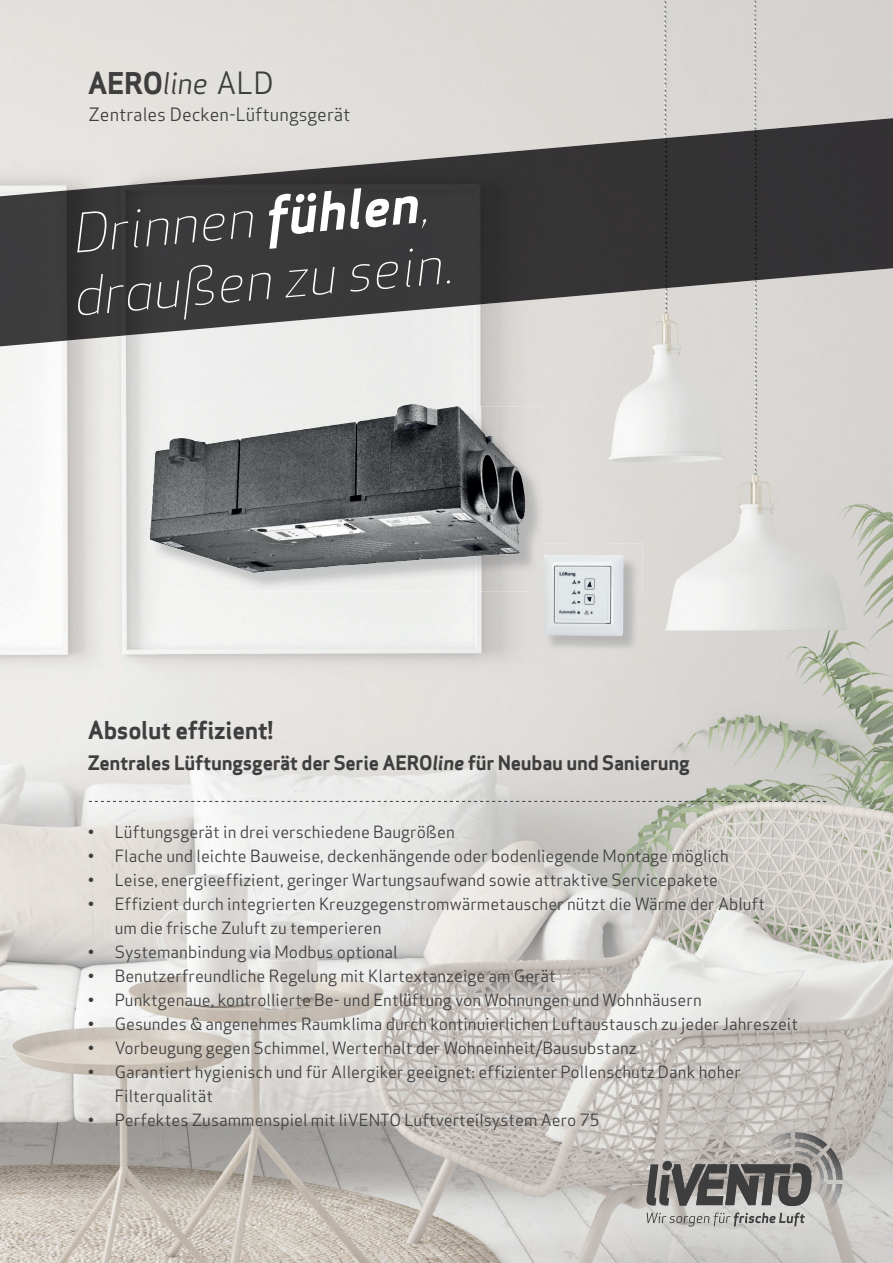
<style>
.page{position:relative;width:893px;height:1263px;background:#fff}
.page>*{position:absolute;margin:0;border:0;box-sizing:border-box;transform-origin:0 0}
.t1{font:52.5px/63px "Apex Sans Light Italic ST";color:#fff}
.t2{font:29.25px "Apex Sans Bold T";color:#3e3e3f}
.t3{font:24px "Apex Sans Bold T";letter-spacing:-.015em;color:#3e3e3f}
.t4{font:19.5px "Apex Sans Bold T";letter-spacing:-.015em;color:#3e3e3f}
.t5{font:18px "Apex Sans Book T";color:#3e3e3f}
.t6{font:16.5px/24px "Apex Sans Book T";color:#3e3e3f}
.s1{font-family:"Apex Sans Book Italic T"}
.s2{font-family:"Apex Sans Book T";font-size:30px}
.s3{font-family:"Apex Sans Bold Italic T"}
.s4{font-family:"Apex Sans Light Italic C"}
</style>
<div class="page">
<div style="left:472px;top:0;width:421px;height:118px;background:#d8d6d3"></div>
<img style="left:316px;top:346px;width:577px;height:74px">
<img style="left:0;top:346px;width:156px;height:917px">
<img style="left:544px;top:420px;width:349px;height:158px">
<img style="left:156px;top:591px;width:421px;height:672px">
<img style="left:631px;top:578px;width:262px;height:685px">
<img style="left:577px;top:652px;width:54px;height:611px">
<svg style="left:89px;top:801px;width:737px;height:1px"></svg>
<img style="left:544px;top:557px;width:95px;height:95px">
<img style="left:531px;top:544px;width:37px;height:51px">
<img style="left:568px;top:544px;width:37px;height:13px">
<img style="left:605px;top:544px;width:37px;height:51px">
<img style="left:531px;top:595px;width:13px;height:52px">
<img style="left:639px;top:595px;width:3px;height:52px">
<img style="left:152px;top:406px;width:392px;height:185px">
<img style="left:531px;top:544px;width:13px;height:47px">
<img style="left:150px;top:405px;width:258px;height:168px">
<svg style="left:646px;top:1161px;width:166px;height:45px;background:#706e6d"></svg>
<svg style="left:647px;top:1212px;width:158px;height:14px;background:#b2b1af"></svg>
<img style="left:795px;top:1149px;width:25px;height:6px">
<img style="left:769px;top:1151px;width:6px;height:5px">
<img style="left:826px;top:1147px;width:17px;height:33px">
<img style="left:795px;top:1150px;width:19px;height:10px">
<img style="left:775px;top:1151px;width:16px;height:11px">
<img style="left:820px;top:1154px;width:13px;height:26px">
<img style="left:814px;top:1160px;width:10px;height:20px">
<img style="left:824px;top:1184px;width:19px;height:29px">
<img style="left:818px;top:1184px;width:15px;height:22px">
<img style="left:813px;top:1184px;width:11px;height:16px">
<img style="left:795px;top:1132px;width:32px;height:17px">
<img style="left:762px;top:1132px;width:29px;height:19px">
<img style="left:0;top:118px;width:893px;height:228px">
<h2 class="t2" style="left:88px;top:65px;width:188px">AERO<span class="s1">line</span> <span class="s2">ALD</span></h2>
<p class="t5" style="left:88px;top:103px;width:264px">Zentrales Decken-Lüftungsgerät</p>
<h1 class="t1" style="left:64px;top:202px;width:384px;rotate:-5deg">Drinnen <span class="s3">fühlen</span><span class="s4">, </span>draußen zu sein.</h1>
<h3 class="t3" style="left:88px;top:715px;width:187px">Absolut effizient!</h3>
<p class="t4" style="left:88px;top:750px;width:604px">Zentrales Lüftungsgerät der Serie AERO<span class="s3">line</span> für Neubau und Sanierung</p>
<p class="t6" style="left:88px;top:820px;width:369px">• Lüftungsgerät in drei verschiedene Baugrößen</p>
<p class="t6" style="left:88px;top:844px;width:642px">• Flache und leichte Bauweise, deckenhängende oder bodenliegende Montage möglich</p>
<p class="t6" style="left:88px;top:868px;width:632px">• Leise, energieeffizient, geringer Wartungsaufwand sowie attraktive Servicepakete</p>
<p class="t6" style="left:115px;top:892px;width:652px;text-indent:-27px">• Effizient durch integrierten Kreuzgegenstromwärmetauscher nützt die Wärme der Abluft um die frische Zuluft zu temperieren</p>
<p class="t6" style="left:88px;top:940px;width:311px">• Systemanbindung via Modbus optional</p>
<p class="t6" style="left:88px;top:964px;width:470px">• Benutzerfreundliche Regelung mit Klartextanzeige am Gerät</p>
<p class="t6" style="left:88px;top:988px;width:615px">• Punktgenaue, kontrollierte Be- und Entlüftung von Wohnungen und Wohnhäusern</p>
<p class="t6" style="left:88px;top:1012px;width:712px">• Gesundes &amp; angenehmes Raumklima durch kontinuierlichen Luftaustausch zu jeder Jahreszeit</p>
<p class="t6" style="left:88px;top:1036px;width:550px">• Vorbeugung gegen Schimmel, Werterhalt der Wohneinheit/Bausubstanz</p>
<p class="t6" style="left:115px;top:1060px;width:628px;text-indent:-27px">• Garantiert hygienisch und für Allergiker geeignet: effizienter Pollenschutz Dank hoher<br>Filterqualität</p>
<p class="t6" style="left:88px;top:1108px;width:513px">• Perfektes Zusammenspiel mit liVENTO Luftverteilsystem Aero 75</p>
</div>
